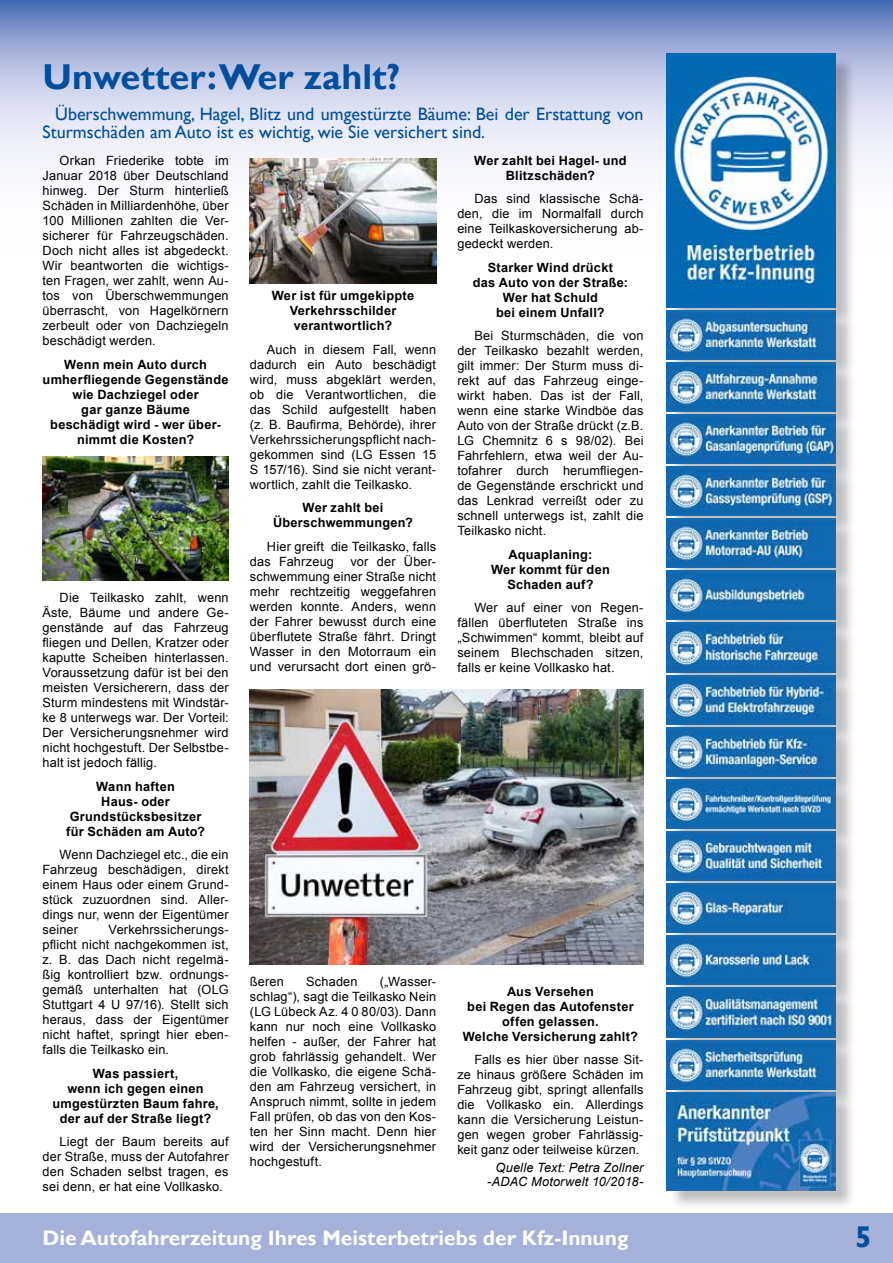
<style>
.page{position:relative;width:893px;height:1263px;background:#fff}
.page>*{position:absolute;margin:0;border:0;box-sizing:border-box;transform-origin:0 0}
.t1{font:700 36px "Gill Sans";color:#004f9f}
.t2{font:700 30px "Gill Sans";color:#004f9f}
.t3{font:700 21px "Gill Sans";color:#fff}
.t4{font:18px/18px "Gill Sans";color:#004f9f}
.t5{font:12.75px/15px "Arial";letter-spacing:.015em;color:#000;text-align:justify}
.t6{font:700 12.75px/15px "Arial";letter-spacing:.02em;color:#000;text-align:center}
.t7{font:italic 12.75px/13.5px "Arial";letter-spacing:.01em;color:#000;text-align:right}
</style>
<div class="page">
<div style="left:0;top:1214px;width:893px;height:49px;background:#a5b0db"></div>
<svg style="left:0;top:0;width:893px;height:360px"></svg>
<div style="left:669px;top:56px;width:187px;height:1154px;background:#000;opacity:.25"></div>
<img style="left:666px;top:936px;width:170px;height:49px">
<img style="left:666px;top:988px;width:170px;height:49px">
<img style="left:666px;top:1040px;width:170px;height:49px">
<img style="left:666px;top:310px;width:170px;height:49px">
<img style="left:666px;top:362px;width:170px;height:49px">
<img style="left:666px;top:1092px;width:170px;height:98px">
<img style="left:666px;top:519px;width:170px;height:49px">
<img style="left:666px;top:571px;width:170px;height:49px">
<img style="left:666px;top:623px;width:170px;height:49px">
<img style="left:666px;top:675px;width:170px;height:49px">
<img style="left:666px;top:727px;width:170px;height:49px">
<img style="left:666px;top:779px;width:170px;height:49px">
<img style="left:666px;top:414px;width:170px;height:49px">
<img style="left:666px;top:831px;width:170px;height:49px">
<img style="left:666px;top:884px;width:170px;height:49px">
<img style="left:666px;top:466px;width:170px;height:50px">
<img style="left:666px;top:53px;width:170px;height:254px">
<img style="left:250px;top:690px;width:393px;height:274px">
<img style="left:43px;top:456px;width:186px;height:124px">
<img style="left:250px;top:159px;width:186px;height:124px">
<h1 class="t1" style="left:43px;top:55px;width:359px">Unwetter:Wer zahlt?</h1>
<h3 class="t4" style="left:43px;top:105px;width:602px;text-indent:13px">Überschwemmung, Hagel, Blitz und umgestürzte Bäume: Bei der Erstattung von<br>Sturmschäden am Auto ist es wichtig, wie Sie versichert sind.</h3>
<p class="t5" style="left:43px;top:154px;width:188px;text-indent:17px">Orkan Friederike tobte im Januar 2018 über Deutschland hinweg. Der Sturm hinterließ Schäden in Milliardenhöhe, über 100 Millionen zahlten die Ver&shy;sicherer für Fahrzeugschäden.<br>Doch nicht alles ist abgedeckt.<br>Wir beantworten die wichtigs&shy;ten Fragen, wer zahlt, wenn Au&shy;tos von Überschwemmungen überrascht, von Hagelkörnern zerbeult oder von Dachziegeln beschädigt werden.</p>
<p class="t6" style="left:43px;top:357px;width:187px">Wenn mein Auto durch umherfliegende Gegenstände wie Dachziegel oder<br>gar ganze Bäume<br>beschädigt wird - wer über&shy;nimmt die Kosten?</p>
<p class="t6" style="left:474px;top:153px;width:154px">Wer zahlt bei Hagel- und<br>Blitzschäden?</p>
<p class="t5" style="left:457px;top:192px;width:188px;text-indent:17px">Das sind klassische Schä&shy;den, die im Normalfall durch eine Teilkaskoversicherung ab&shy;gedeckt werden.</p>
<p class="t6" style="left:473px;top:260px;width:157px">Starker Wind drückt<br>das Auto von der Straße:<br>Wer hat Schuld<br>bei einem Unfall?</p>
<p class="t5" style="left:457px;top:329px;width:188px;text-indent:17px">Bei Sturmschäden, die von der Teilkasko bezahlt werden, gilt immer: Der Sturm muss di&shy;rekt auf das Fahrzeug einge&shy;wirkt haben. Das ist der Fall, wenn eine starke Windböe das Auto von der Straße drückt (z.B.<br>LG Chemnitz 6 s 98/02). Bei Fahrfehlern, etwa weil der Au&shy;tofahrer durch herumfliegen&shy;de Gegenstände erschrickt und das Lenkrad verreißt oder zu schnell unterwegs ist, zahlt die Teilkasko nicht.</p>
<p class="t6" style="left:491px;top:547px;width:120px">Aquaplaning:<br>Wer kommt für den<br>Schaden auf?</p>
<p class="t5" style="left:457px;top:600px;width:188px;text-indent:17px">Wer auf einer von Regen&shy;fällen überfluteten Straße ins „Schwimmen“ kommt, bleibt auf seinem Blechschaden sitzen, falls er keine Vollkasko hat.</p>
<p class="t6" style="left:272px;top:289px;width:144px">Wer ist für umgekippte<br>Verkehrsschilder verantwortlich?</p>
<p class="t5" style="left:250px;top:342px;width:188px;text-indent:17px">Auch in diesem Fall, wenn dadurch ein Auto beschädigt wird, muss abgeklärt werden, ob die Verantwortlichen, die das Schild aufgestellt haben (z. B. Baufirma, Behörde), ihrer Verkehrssicherungspflicht nach&shy;gekommen sind (LG Essen 15<br>S 157/16). Sind sie nicht verant&shy;wortlich, zahlt die Teilkasko.</p>
<p class="t6" style="left:273px;top:500px;width:142px">Wer zahlt bei<br>Überschwemmungen?</p>
<p class="t5" style="left:250px;top:539px;width:188px;text-indent:17px">Hier greift die Teilkasko, falls das Fahrzeug</p>
<p class="t5" style="left:250px;top:554px;width:188px;text-indent:101px">vor der Über&shy;schwemmung einer Straße nicht mehr rechtzeitig weggefahren werden konnte. Anders, wenn der Fahrer bewusst durch eine überflutete Straße fährt. Dringt Wasser in den Motorraum ein und verursacht dort einen grö-</p>
<p class="t5" style="left:43px;top:591px;width:188px;text-indent:17px">Die Teilkasko zahlt, wenn Äste, Bäume und andere Ge&shy;genstände auf das Fahrzeug fliegen und Dellen, Kratzer oder kaputte Scheiben hinterlassen.<br>Voraussetzung dafür ist bei den meisten Versicherern, dass der Sturm mindestens mit Windstär&shy;ke 8 unterwegs war. Der Vorteil:<br>Der Versicherungsnehmer wird nicht hochgestuft. Der Selbstbe&shy;halt ist jedoch fällig.</p>
<p class="t6" style="left:66px;top:779px;width:140px">Wann haften<br>Haus- oder<br>Grundstücksbesitzer für Schäden am Auto?</p>
<p class="t5" style="left:43px;top:847px;width:188px;text-indent:17px">Wenn Dachziegel etc., die ein Fahrzeug beschädigen, direkt einem Haus oder einem Grund&shy;stück zuzuordnen sind. Aller&shy;dings nur, wenn der Eigentümer seiner</p>
<p class="t5" style="left:43px;top:922px;width:188px;text-indent:66px">Verkehrssicherungs&shy;pflicht nicht nachgekommen ist, z. B. das Dach nicht regelmä&shy;ßig kontrolliert bzw. ordnungs&shy;gemäß unterhalten hat (OLG Stuttgart 4 U 97/16). Stellt sich heraus, dass der Eigentümer nicht haftet, springt hier eben&shy;falls die Teilkasko ein.</p>
<p class="t6" style="left:52px;top:1066px;width:168px">Was passiert,<br>wenn ich gegen einen umgestürzten Baum fahre, der auf der Straße liegt?</p>
<p class="t5" style="left:43px;top:1134px;width:188px;text-indent:17px">Liegt der Baum bereits auf der Straße, muss der Autofahrer den Schaden selbst tragen, es sei denn, er hat eine Vollkasko.</p>
<p class="t5" style="left:250px;top:974px;width:188px;text-indent:130px">(„Wasser&shy;schlag“), sagt die Teilkasko Nein (LG Lübeck Az. 4 0 80/03). Dann kann nur noch eine Vollkasko helfen - außer, der Fahrer hat grob fahrlässig gehandelt. Wer die Vollkasko, die eigene Schä&shy;den am Fahrzeug versichert, in Anspruch nimmt, sollte in jedem Fall prüfen, ob das von den Kos&shy;ten her Sinn macht. Denn hier wird der Versicherungsnehmer hochgestuft.</p>
<p class="t5" style="left:250px;top:974px;width:36px">ßeren</p>
<p class="t5" style="left:306px;top:974px;width:53px">Schaden</p>
<p class="t6" style="left:463px;top:984px;width:177px">Aus Versehen<br>bei Regen das Autofenster offen gelassen.<br>Welche Versicherung zahlt?</p>
<p class="t5" style="left:457px;top:1052px;width:188px;text-indent:17px">Falls es hier über nasse Sit&shy;ze hinaus größere Schäden im Fahrzeug gibt, springt allenfalls die Vollkasko ein. Allerdings kann die Versicherung Leistun&shy;gen wegen grober Fahrlässig&shy;keit ganz oder teilweise kürzen.</p>
<p class="t7" style="left:487px;top:1161px;width:158px">Quelle Text: Petra Zollner -ADAC Motorwelt 10/2018-</p>
<h3 class="t3" style="left:43px;top:1225px;width:587px">Die Autofahrerzeitung Ihres Meisterbetriebs der Kfz-Innung</h3>
<h2 class="t2" style="left:855px;top:1218px;width:18px">5</h2>
</div>
